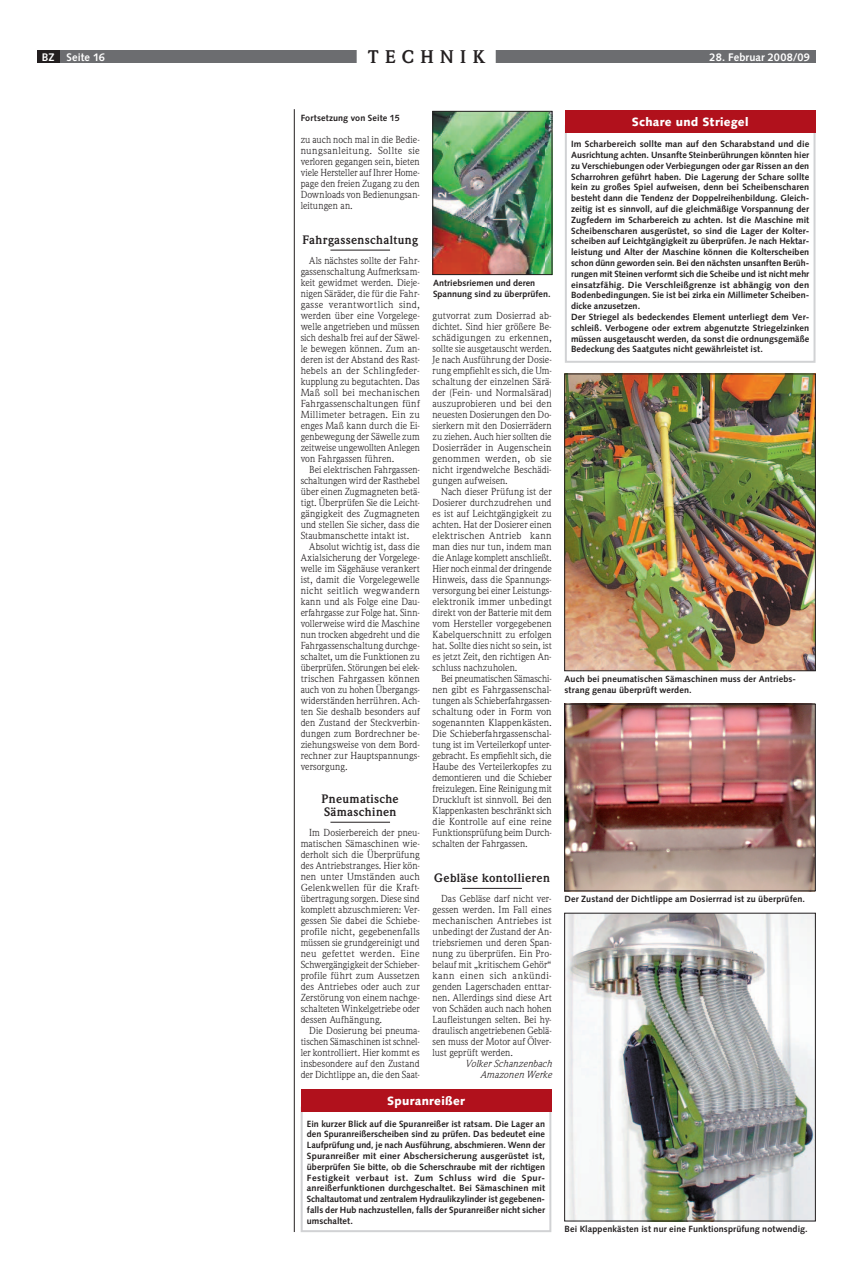
<style>
.page{position:relative;width:851px;height:1276px;background:#fff}
.page>*{position:absolute;margin:0;border:0;box-sizing:border-box;transform-origin:0 0}
.t1{font:700 18px "Weidemann Std";letter-spacing:.355em;color:#231f20}
.t2{font:700 12px/13px "Weidemann Std";letter-spacing:.025em;color:#231f20}
.t3{font:900 12px "Syntax LT Std";letter-spacing:.025em;color:#fff;scale:.96 1}
.t4{font:700 11px "Syntax LT Std";color:#fff}
.t5{font:10px/11px "Weidemann Std";color:#231f20;text-align:justify}
.t6{font:italic 10px/11px "Weidemann Std";letter-spacing:.005em;color:#231f20;text-align:right}
.t7{font:700 9px/10.8px "Syntax LT Std";letter-spacing:.005em;color:#231f20}
</style>
<div class="page">
<div style="left:37px;top:51px;width:778px;height:12px;background:#6c6d70"></div>
<div style="left:356px;top:46px;width:139px;height:20px;background:#fff"></div>
<div style="left:37px;top:51px;width:23px;height:12px;background:#231f20"></div>
<hr style="left:330px;top:250px;width:60px;height:1px;background:#231f20">
<hr style="left:330px;top:822px;width:60px;height:1px;background:#231f20">
<hr style="left:462px;top:888px;width:60px;height:1px;background:#231f20">
<img style="left:566px;top:376px;width:247px;height:293px">
<div style="left:564px;top:374px;width:251px;height:297px;border:1px solid #231f20"></div>
<img style="left:566px;top:706px;width:247px;height:183px">
<div style="left:564px;top:704px;width:251px;height:187px;border:1px solid #231f20"></div>
<img style="left:566px;top:915px;width:247px;height:304px">
<div style="left:564px;top:913px;width:251px;height:308px;border:1px solid #231f20"></div>
<img style="left:434px;top:113px;width:116px;height:160px">
<div style="left:432px;top:111px;width:120px;height:164px;border:1px solid #231f20"></div>
<div style="left:564px;top:125px;width:251px;height:238px;border:2px solid #d1d2d4"></div>
<div style="left:564px;top:110px;width:251px;height:22px;background:#b1111c"></div>
<div style="left:300px;top:1106px;width:251px;height:126px;border:2px solid #d1d2d4"></div>
<div style="left:300px;top:1089px;width:251px;height:22px;background:#b1111c"></div>
<hr style="left:294px;top:109px;width:1px;height:1123px;background:#231f20">
<p class="t4" style="left:42px;top:53px;width:65px">BZ Seite 16</p>
<h1 class="t1" style="left:367px;top:50px;width:118px">TECHNIK</h1>
<p class="t4" style="left:709px;top:53px;width:102px">28. Februar 2008/09</p>
<p class="t7" style="left:300px;top:113px;width:100px">Fortsetzung von Seite 15</p>
<p class="t5" style="left:300px;top:135px;width:121px">zu auch noch mal in die Bedie&shy;nungsanleitung. Sollte sie verloren gegangen sein, bieten viele Hersteller auf Ihrer Home&shy;page den freien Zugang zu den Downloads von Bedienungsan&shy;leitungen an.</p>
<p class="t2" style="left:302px;top:234px;width:117px">Fahrgassenschaltung</p>
<p class="t5" style="left:300px;top:256px;width:121px;text-indent:9px">Als nächstes sollte der Fahr&shy;gassenschaltung Aufmerksam&shy;keit gewidmet werden. Dieje&shy;nigen Säräder, die für die Fahr&shy;gasse verantwortlich sind, werden über eine Vorgelege&shy;welle angetrieben und müssen sich deshalb frei auf der Säwel&shy;le bewegen können. Zum an&shy;deren ist der Abstand des Rast&shy;hebels an der Schlingfeder&shy;kupplung zu begutachten. Das Maß soll bei mechanischen Fahrgassenschaltungen fünf Millimeter betragen. Ein zu enges Maß kann durch die Ei&shy;genbewegung der Säwelle zum zeitweise ungewollten Anlegen von Fahrgassen führen.</p>
<p class="t5" style="left:300px;top:465px;width:121px;text-indent:9px">Bei elektrischen Fahrgassen&shy;schaltungen wird der Rasthebel über einen Zugmagneten betä&shy;tigt. Überprüfen Sie die Leicht&shy;gängigkeit des Zugmagneten und stellen Sie sicher, dass die Staubmanschette intakt ist.</p>
<p class="t5" style="left:300px;top:542px;width:121px;text-indent:9px">Absolut wichtig ist, dass die Axialsicherung der Vorgelege&shy;welle im Sägehäuse verankert ist, damit die Vorgelegewelle nicht seitlich wegwandern kann und als Folge eine Dau&shy;erfahrgasse zur Folge hat. Sinn&shy;vollerweise wird die Maschine nun trocken abgedreht und die Fahrgassenschaltung durchge&shy;schaltet, um die Funktionen zu überprüfen. Störungen bei elek&shy;trischen Fahrgassen können auch von zu hohen Übergangs&shy;widerständen herrühren. Ach&shy;ten Sie deshalb besonders auf den Zustand der Steckverbin&shy;dungen zum Bordrechner be&shy;ziehungsweise von dem Bord&shy;rechner zur Hauptspannungs&shy;versorgung.</p>
<p class="t2" style="left:321px;top:793px;width:79px">Pneumatische<br>Sämaschinen</p>
<p class="t5" style="left:300px;top:828px;width:121px;text-indent:9px">Im Dosierbereich der pneu&shy;matischen Sämaschinen wie&shy;derholt sich die Überprüfung des Antriebstranges. Hier kön&shy;nen unter Umständen auch Gelenkwellen für die Kraft&shy;übertragung sorgen. Diese sind komplett abzuschmieren: Ver&shy;gessen Sie dabei die Schiebe&shy;profile nicht, gegebenenfalls müssen sie grundgereinigt und neu gefettet werden. Eine Schwergängigkeit der Schieber&shy;profile führt zum Aussetzen des Antriebes oder auch zur Zerstörung von einem nachge&shy;schalteten Winkelgetriebe oder dessen Aufhängung.</p>
<p class="t5" style="left:300px;top:1026px;width:121px;text-indent:9px">Die Dosierung bei pneuma&shy;tischen Sämaschinen ist schnel&shy;ler kontrolliert. Hier kommt es insbesondere auf den Zustand der Dichtlippe an, die den Saat-</p>
<p class="t7" style="left:433px;top:278px;width:119px">Antriebsriemen und deren<br>Spannung sind zu überprüfen.</p>
<p class="t5" style="left:432px;top:311px;width:121px">gutvorrat zum Dosierrad ab&shy;dichtet. Sind hier größere Be&shy;schädigungen zu erkennen, sollte sie ausgetauscht werden.<br>Je nach Ausführung der Dosie&shy;rung empfiehlt es sich, die Um&shy;schaltung der einzelnen Särä&shy;der (Fein- und Normalsärad) auszuprobieren und bei den neuesten Dosierungen den Do&shy;sierkern mit den Dosierrädern zu ziehen. Auch hier sollten die Dosierräder in Augenschein genommen werden, ob sie nicht irgendwelche Beschädi&shy;gungen aufweisen.</p>
<p class="t5" style="left:432px;top:487px;width:121px;text-indent:9px">Nach dieser Prüfung ist der Dosierer durchzudrehen und es ist auf Leichtgängigkeit zu achten. Hat der Dosierer einen elektrischen Antrieb kann man dies nur tun, indem man die Anlage komplett anschließt.<br>Hier noch einmal der dringende Hinweis, dass die Spannungs&shy;versorgung bei einer Leistungs&shy;elektronik immer unbedingt direkt von der Batterie mit dem vom Hersteller vorgegebenen Kabelquerschnitt zu erfolgen hat. Sollte dies nicht so sein, ist es jetzt Zeit, den richtigen An&shy;schluss nachzuholen.</p>
<p class="t5" style="left:432px;top:674px;width:121px;text-indent:9px">Bei pneumatischen Sämaschi&shy;nen gibt es Fahrgassenschal&shy;tungen als Schieberfahrgassen&shy;schaltung oder in Form von sogenannten Klappenkästen.<br>Die Schieberfahrgassenschal&shy;tung ist im Verteilerkopf unter&shy;gebracht. Es empfiehlt sich, die Haube des Verteilerkopfes zu demontieren und die Schieber freizulegen. Eine Reinigung mit Druckluft ist sinnvoll. Bei den Klappenkasten beschränkt sich die Kontrolle auf eine reine Funktionsprüfung beim Durch&shy;schalten der Fahrgassen.</p>
<p class="t2" style="left:434px;top:872px;width:117px">Gebläse kontollieren</p>
<p class="t5" style="left:432px;top:894px;width:121px;text-indent:9px">Das Gebläse darf nicht ver&shy;gessen werden. Im Fall eines mechanischen Antriebes ist unbedingt der Zustand der An&shy;triebsriemen und deren Span&shy;nung zu überprüfen. Ein Pro&shy;belauf mit „kritischem Gehör“ kann einen sich ankündi&shy;genden Lagerschaden enttar&shy;nen. Allerdings sind diese Art von Schäden auch nach hohen Laufleistungen selten. Bei hy&shy;draulisch angetriebenen Geblä&shy;sen muss der Motor auf Ölver&shy;lust geprüft werden.</p>
<p class="t6" style="left:465px;top:1059px;width:88px">Volker Schanzenbach<br>Amazonen Werke</p>
<p class="t3" style="left:387px;top:1096px;width:83px">Spuranreißer</p>
<p class="t7" style="left:307px;top:1118px;width:240px;text-align:justify">Ein kurzer Blick auf die Spuranreißer ist ratsam. Die Lager an den Spuranreißerscheiben sind zu prüfen. Das bedeutet eine Laufprüfung und, je nach Ausführung, abschmieren. Wenn der Spuranreißer mit einer Abschersicherung ausgerüstet ist, überprüfen Sie bitte, ob die Scherschraube mit der richtigen Festigkeit verbaut ist. Zum Schluss wird die Spur&shy;anreißerfunktionen durchgeschaltet. Bei Sämaschinen mit Schaltautomat und zentralem Hydraulikzylinder ist gegebenen&shy;falls der Hub nachzustellen, falls der Spuranreißer nicht sicher umschaltet.</p>
<p class="t3" style="left:631px;top:117px;width:123px">Schare und Striegel</p>
<p class="t7" style="left:571px;top:139px;width:240px">Im Scharbereich sollte man auf den Scharabstand und die Ausrichtung achten. Unsanfte Steinberührungen könnten hier zu Verschiebungen oder Verbiegungen oder gar Rissen an den Scharrohren geführt haben. Die Lagerung der Schare sollte kein zu großes Spiel aufweisen, denn bei Scheibenscharen besteht dann die Tendenz der Doppelreihenbildung. Gleich&shy;zeitig ist es sinnvoll, auf die gleichmäßige Vorspannung der Zugfedern im Scharbereich zu achten. Ist die Maschine mit Scheibenscharen ausgerüstet, so sind die Lager der Kolter&shy;scheiben auf Leichtgängigkeit zu überprüfen. Je nach Hektar&shy;leistung und Alter der Maschine können die Kolterscheiben schon dünn geworden sein. Bei den nächsten unsanften Berüh&shy;rungen mit Steinen verformt sich die Scheibe und ist nicht mehr einsatzfähig. Die Verschleißgrenze ist abhängig von den Bodenbedingungen. Sie ist bei zirka ein Millimeter Scheiben&shy;dicke anzusetzen.<br>Der Striegel als bedeckendes Element unterliegt dem Ver&shy;schleiß. Verbogene oder extrem abgenutzte Striegelzinken müssen ausgetauscht werden, da sonst die ordnungsgemäße Bedeckung des Saatgutes nicht gewährleistet ist.</p>
<p class="t7" style="left:564px;top:674px;width:233px">Auch bei pneumatischen Sämaschinen muss der Antriebs&shy;strang genau überprüft werden.</p>
<p class="t7" style="left:564px;top:894px;width:242px">Der Zustand der Dichtlippe am Dosierrrad ist zu überprüfen.</p>
<p class="t7" style="left:564px;top:1224px;width:245px">Bei Klappenkästen ist nur eine Funktionsprüfung notwendig.</p>
</div>
